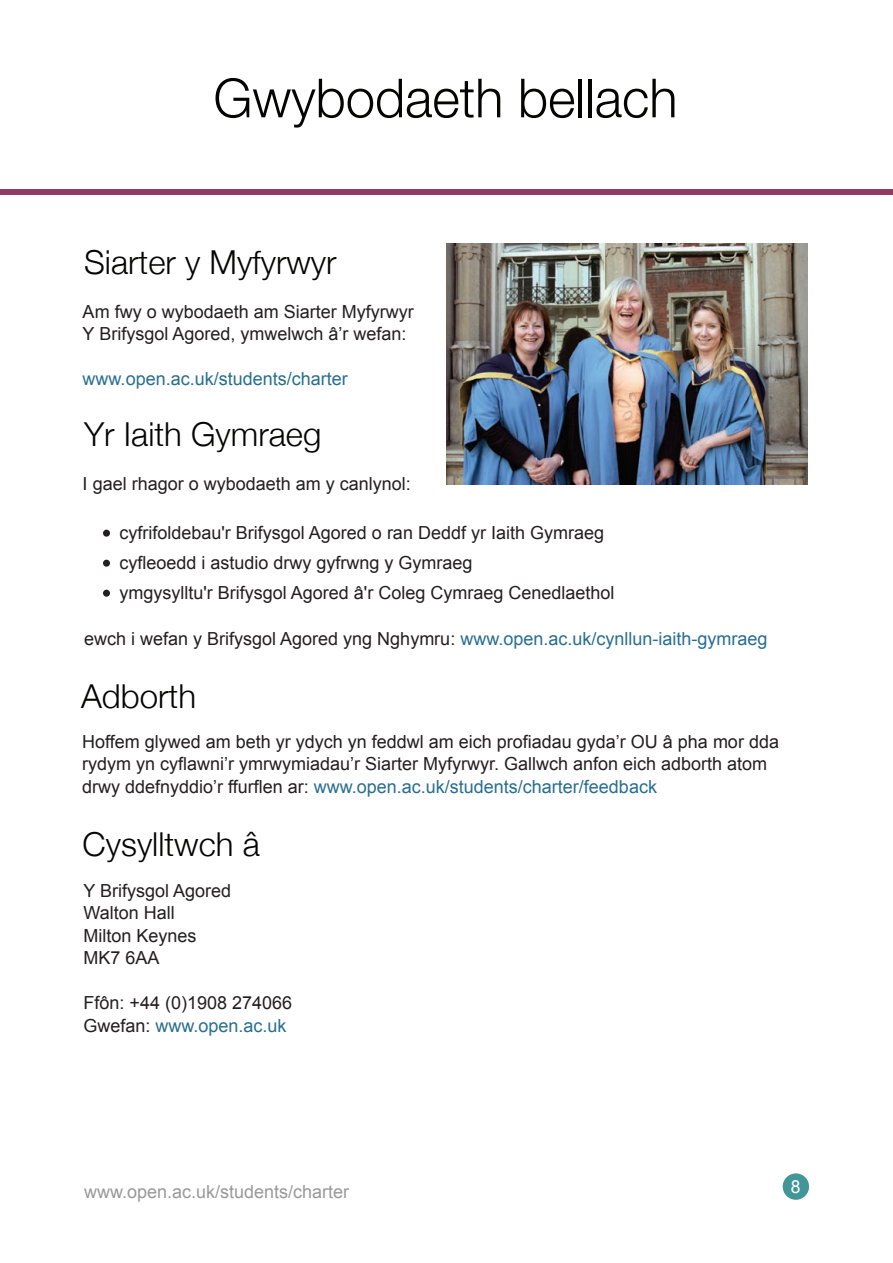
<style>
.page{position:relative;width:893px;height:1263px;background:#fff}
.page>*{position:absolute;margin:0;border:0;box-sizing:border-box;transform-origin:0 0}
.t1{font:300 54px "Helvetica Neue";color:#040503}
.t2{font:300 33px "Helvetica Neue";color:#040503}
.t3{font:18px/22.5px "Arial";color:#231f20}
.t4{font:18px "Arial";color:#286e90}
.t5{font:18px "Arial";color:#999}
.t6{font:18px "Arial";color:#fff}
.s1{color:#286e90}
</style>
<div class="page">
<div style="left:0;top:189px;width:892px;height:6px;background:#903a64"></div>
<img style="left:446px;top:244px;width:361px;height:241px">
<div style="left:103px;top:530px;width:7px;height:7px;background:#231f20;border-radius:50%"></div>
<div style="left:103px;top:560px;width:7px;height:7px;background:#231f20;border-radius:50%"></div>
<div style="left:103px;top:590px;width:7px;height:7px;background:#231f20;border-radius:50%"></div>
<div style="left:783px;top:1173px;width:26px;height:27px;background:#439697;border-radius:50%"></div>
<h2 class="t1" style="left:213px;top:65px;width:466px">Gwybodaeth bellach</h2>
<h3 class="t2" style="left:84px;top:242px;width:254px">Siarter y Myfyrwyr</h3>
<p class="t3" style="left:83px;top:300px;width:333px">Am fwy o wybodaeth am Siarter Myfyrwyr<br>Y Brifysgol Agored, ymwelwch â’r wefan:</p>
<p class="t4" style="left:83px;top:369px;width:267px">www.open.ac.uk/students/charter</p>
<h3 class="t2" style="left:84px;top:414px;width:239px">Yr Iaith Gymraeg</h3>
<p class="t3" style="left:83px;top:473px;width:330px">I gael rhagor o wybodaeth am y canlynol:</p>
<p class="t3" style="left:119px;top:521px;width:486px">cyfrifoldebau'r Brifysgol Agored o ran Deddf yr Iaith Gymraeg</p>
<p class="t3" style="left:119px;top:551px;width:355px">cyfleoedd i astudio drwy gyfrwng y Gymraeg</p>
<p class="t3" style="left:119px;top:581px;width:497px">ymgysylltu'r Brifysgol Agored â'r Coleg Cymraeg Cenedlaethol</p>
<p class="t3" style="left:84px;top:627px;width:685px">ewch i wefan y Brifysgol Agored yng Nghymru: <span class="s1">www.open.ac.uk/cynllun-iaith-gymraeg</span></p>
<h3 class="t2" style="left:81px;top:676px;width:116px">Adborth</h3>
<p class="t3" style="left:82px;top:730px;width:698px">Hoffem glywed am beth yr ydych yn feddwl am eich profiadau gyda’r OU â pha mor dda rydym yn cyflawni’r ymrwymiadau’r Siarter Myfyrwyr. Gallwch anfon eich adborth atom drwy ddefnyddio’r ffurflen ar: <span class="s1">www.open.ac.uk/students/charter/feedback</span></p>
<h3 class="t2" style="left:83px;top:824px;width:179px">Cysylltwch â</h3>
<p class="t3" style="left:84px;top:879px;width:149px">Y Brifysgol Agored<br>Walton Hall<br>Milton Keynes<br>MK7 6AA</p>
<p class="t3" style="left:84px;top:991px;width:210px">Ffôn: +44 (0)1908 274066<br>Gwefan: <span class="s1">www.open.ac.uk</span></p>
<p class="t5" style="left:84px;top:1181px;width:267px">www.open.ac.uk/students/charter</p>
<p class="t6" style="left:791px;top:1177px;width:11px">8</p>
</div>
